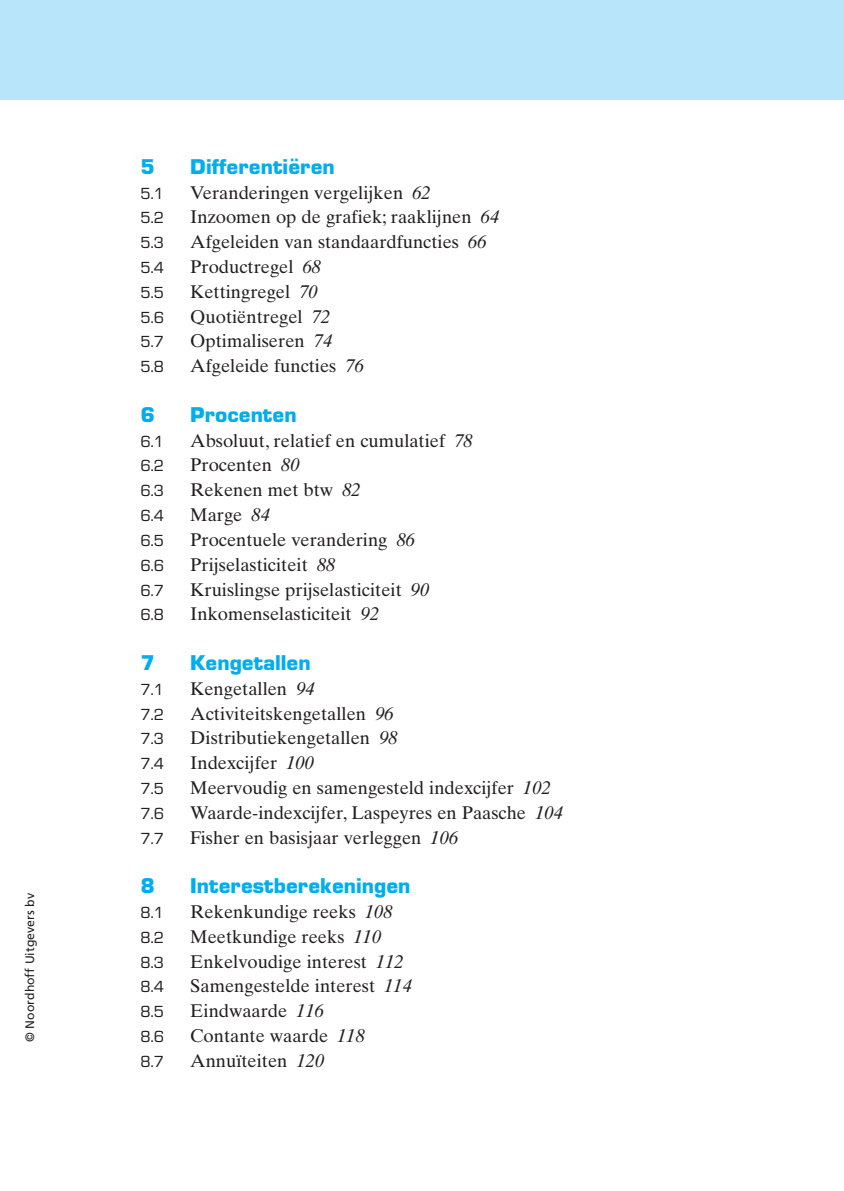
<style>
.page{position:relative;width:844px;height:1191px;background:#fff}
.page>*{position:absolute;margin:0;border:0;box-sizing:border-box;transform-origin:0 0}
.t1{font:700 21px "Eurostile BQ";color:#00aeef}
.t2{font:18.38px "Times Ten";color:#231f20}
.t3{font:15.75px "Eurostile BQ";color:#231f20}
.t4{font:12.25px "Frutiger";color:#231f20}
.s1{font-style:italic}
</style>
<div class="page">
<svg style="left:843px;top:0;width:1px;height:99px"></svg>
<div style="left:0;top:0;width:843px;height:99px;background:#b9e5fb"></div>
<p class="t4" style="left:25px;top:1042px;width:150px;rotate:-90deg">© Noordhoff Uitgevers bv</p>
<p class="t1" style="left:141px;top:159px;width:16px">5</p>
<p class="t1" style="left:190px;top:159px;width:146px">Differentiëren</p>
<p class="t3" style="left:141px;top:188px;width:25px">5.1</p>
<p class="t2" style="left:190px;top:185px;width:242px">Veranderingen vergelijken <span class="s1">62</span></p>
<p class="t3" style="left:141px;top:212px;width:25px">5.2</p>
<p class="t2" style="left:190px;top:210px;width:310px">Inzoomen op de grafiek; raaklijnen <span class="s1">64</span></p>
<p class="t3" style="left:141px;top:237px;width:25px">5.3</p>
<p class="t2" style="left:190px;top:235px;width:298px">Afgeleiden van standaardfuncties <span class="s1">66</span></p>
<p class="t3" style="left:141px;top:262px;width:25px">5.4</p>
<p class="t2" style="left:190px;top:260px;width:132px">Productregel <span class="s1">68</span></p>
<p class="t3" style="left:141px;top:287px;width:25px">5.5</p>
<p class="t2" style="left:190px;top:285px;width:129px">Kettingregel <span class="s1">70</span></p>
<p class="t3" style="left:141px;top:312px;width:25px">5.6</p>
<p class="t2" style="left:190px;top:309px;width:141px">Quotiëntregel <span class="s1">72</span></p>
<p class="t3" style="left:141px;top:336px;width:25px">5.7</p>
<p class="t2" style="left:190px;top:334px;width:143px">Optimaliseren <span class="s1">74</span></p>
<p class="t3" style="left:141px;top:361px;width:25px">5.8</p>
<p class="t2" style="left:190px;top:359px;width:175px">Afgeleide functies <span class="s1">76</span></p>
<p class="t1" style="left:141px;top:407px;width:16px">6</p>
<p class="t1" style="left:190px;top:407px;width:108px">Procenten</p>
<p class="t3" style="left:141px;top:436px;width:25px">6.1</p>
<p class="t2" style="left:190px;top:433px;width:284px">Absoluut, relatief en cumulatief <span class="s1">78</span></p>
<p class="t3" style="left:141px;top:460px;width:25px">6.2</p>
<p class="t2" style="left:190px;top:458px;width:111px">Procenten <span class="s1">80</span></p>
<p class="t3" style="left:141px;top:485px;width:25px">6.3</p>
<p class="t2" style="left:190px;top:483px;width:172px">Rekenen met btw <span class="s1">82</span></p>
<p class="t3" style="left:141px;top:510px;width:25px">6.4</p>
<p class="t2" style="left:190px;top:508px;width:81px">Marge <span class="s1">84</span></p>
<p class="t3" style="left:141px;top:535px;width:25px">6.5</p>
<p class="t2" style="left:190px;top:533px;width:226px">Procentuele verandering <span class="s1">86</span></p>
<p class="t3" style="left:141px;top:560px;width:25px">6.6</p>
<p class="t2" style="left:190px;top:557px;width:146px">Prijselasticiteit <span class="s1">88</span></p>
<p class="t3" style="left:141px;top:585px;width:25px">6.7</p>
<p class="t2" style="left:190px;top:582px;width:240px">Kruislingse prijselasticiteit <span class="s1">90</span></p>
<p class="t3" style="left:141px;top:609px;width:25px">6.8</p>
<p class="t2" style="left:190px;top:607px;width:190px">Inkomenselasticiteit <span class="s1">92</span></p>
<p class="t1" style="left:141px;top:655px;width:16px">7</p>
<p class="t1" style="left:190px;top:655px;width:122px">Kengetallen</p>
<p class="t3" style="left:141px;top:684px;width:25px">7.1</p>
<p class="t2" style="left:190px;top:681px;width:126px">Kengetallen <span class="s1">94</span></p>
<p class="t3" style="left:141px;top:709px;width:25px">7.2</p>
<p class="t2" style="left:190px;top:706px;width:205px">Activiteitskengetallen <span class="s1">96</span></p>
<p class="t3" style="left:141px;top:733px;width:25px">7.3</p>
<p class="t2" style="left:190px;top:731px;width:209px">Distributiekengetallen <span class="s1">98</span></p>
<p class="t3" style="left:141px;top:758px;width:25px">7.4</p>
<p class="t2" style="left:190px;top:756px;width:125px">Indexcijfer <span class="s1">100</span></p>
<p class="t3" style="left:141px;top:783px;width:25px">7.5</p>
<p class="t2" style="left:190px;top:781px;width:362px">Meervoudig en samengesteld indexcijfer <span class="s1">102</span></p>
<p class="t3" style="left:141px;top:808px;width:25px">7.6</p>
<p class="t2" style="left:190px;top:805px;width:374px">Waarde-indexcijfer, Laspeyres en Paasche <span class="s1">104</span></p>
<p class="t3" style="left:141px;top:833px;width:25px">7.7</p>
<p class="t2" style="left:190px;top:830px;width:269px">Fisher en basisjaar verleggen <span class="s1">106</span></p>
<p class="t1" style="left:141px;top:879px;width:16px">8</p>
<p class="t1" style="left:190px;top:879px;width:221px">Interestberekeningen</p>
<p class="t3" style="left:141px;top:907px;width:25px">8.1</p>
<p class="t2" style="left:190px;top:905px;width:204px">Rekenkundige reeks <span class="s1">108</span></p>
<p class="t3" style="left:141px;top:932px;width:25px">8.2</p>
<p class="t2" style="left:190px;top:929px;width:192px">Meetkundige reeks <span class="s1">110</span></p>
<p class="t3" style="left:141px;top:957px;width:25px">8.3</p>
<p class="t2" style="left:190px;top:954px;width:215px">Enkelvoudige interest <span class="s1">112</span></p>
<p class="t3" style="left:141px;top:981px;width:25px">8.4</p>
<p class="t2" style="left:190px;top:979px;width:223px">Samengestelde interest <span class="s1">114</span></p>
<p class="t3" style="left:141px;top:1006px;width:25px">8.5</p>
<p class="t2" style="left:190px;top:1004px;width:135px">Eindwaarde <span class="s1">116</span></p>
<p class="t3" style="left:141px;top:1031px;width:25px">8.6</p>
<p class="t2" style="left:190px;top:1029px;width:176px">Contante waarde <span class="s1">118</span></p>
<p class="t3" style="left:141px;top:1056px;width:25px">8.7</p>
<p class="t2" style="left:190px;top:1053px;width:135px">Annuïteiten <span class="s1">120</span></p>
</div>
